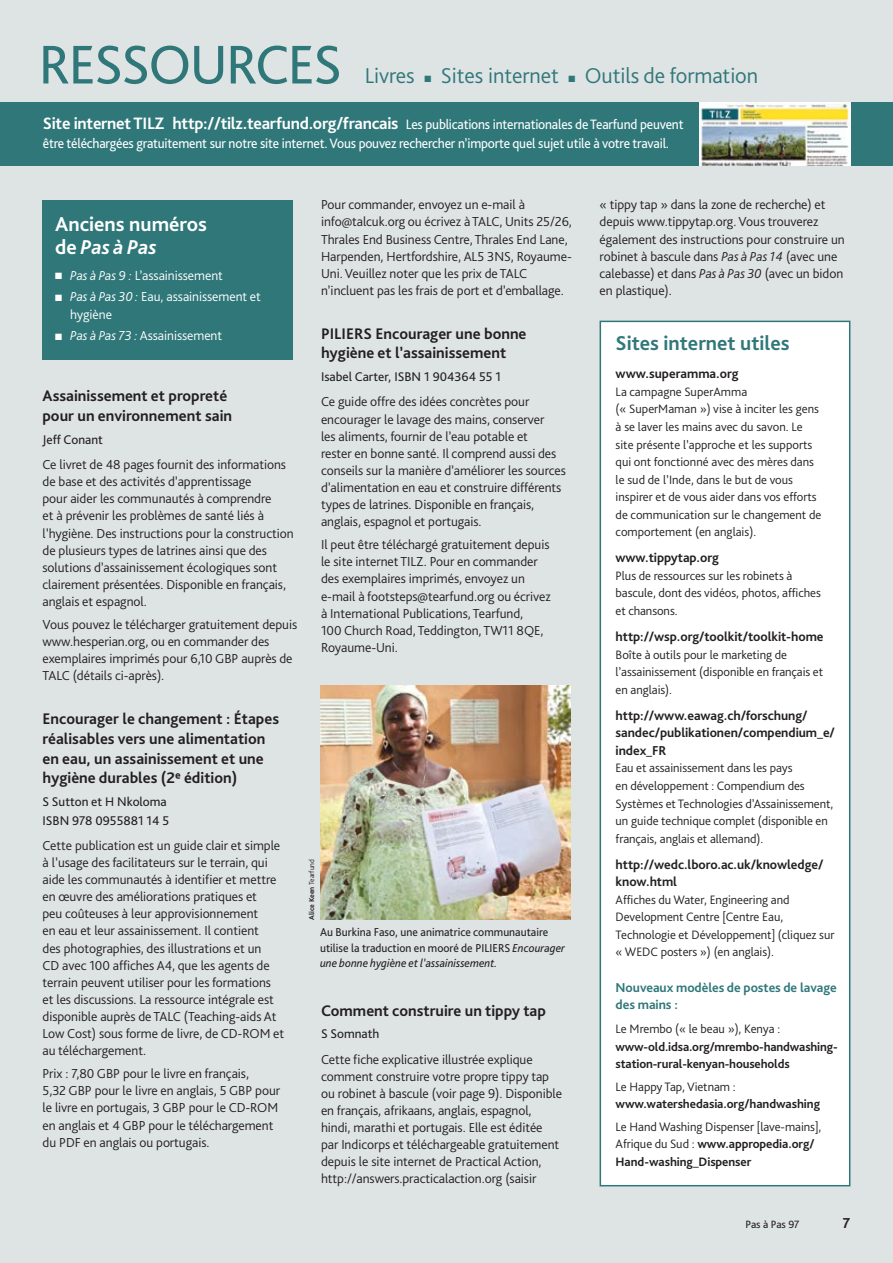
<style>
.page{position:relative;width:893px;height:1263px;background:#dee3e4}
.page>*{position:absolute;margin:0;border:0;box-sizing:border-box;transform-origin:0 0}
.t1{font:57px "Bliss Pro";letter-spacing:-.03em;color:#307779}
.t2{font:300 22.5px "Bliss Pro";letter-spacing:-.005em;color:#307779}
.t3{font:700 21px/22.5px "Bliss Pro";color:#fff}
.t4{font:700 21px "Bliss Pro";color:#307779}
.t5{font:700 17.25px "Bliss Pro";letter-spacing:-.015em;color:#fff}
.t6{font:700 16.05px/19.6px "Bliss Pro";color:#231f20}
.t7{font:700 15px "Bliss Pro";color:#231f20}
.t8{font:14.25px "Bliss Pro";letter-spacing:-.015em;color:#fff;scale:.95 1}
.t9{font:300 13.65px/17.1px "Bliss Pro";letter-spacing:-.005em;color:#231f20}
.t10{font:300 13.65px/17.1px "Bliss Pro";letter-spacing:-.005em;color:#fff}
.t11{font:700 13.5px/17.5px "Bliss Pro";letter-spacing:-.005em;color:#231f20}
.t12{font:700 13.5px/17.5px "Bliss Pro";letter-spacing:-.005em;color:#307779}
.t13{font:13.2px/18.6px "Bliss Pro";color:#231f20}
.t14{font:300 12.75px/17.5px "Bliss Pro";letter-spacing:-.005em;color:#231f20}
.t15{font:700 12.75px/17.5px "Bliss Pro";letter-spacing:-.01em;color:#231f20}
.t16{font:12px/15.5px "Bliss Pro";color:#231f20}
.t17{font:11.1px "Bliss Pro";letter-spacing:-.015em;color:#231f20}
.t18{font:700 7.5px "Bliss Pro";color:#231f20}
.s1{font-weight:400;font-size:14.25px}
.s2{font-style:italic}
.s3{font-weight:300}
.s4{font-weight:700}
</style>
<div class="page">
<div style="left:0;top:102px;width:893px;height:64px;background:#307779"></div>
<img style="left:699px;top:102px;width:151px;height:64px">
<div style="left:43px;top:200px;width:250px;height:160px;background:#307779"></div>
<img style="left:320px;top:685px;width:250px;height:234px">
<div style="left:600px;top:321px;width:250px;height:865px;background:#fff;border:2px solid #307779"></div>
<h1 class="t1" style="left:39px;top:29px;width:305px">RESSOURCES</h1>
<h2 class="t2" style="left:365px;top:62px;width:395px">Livres ■ Sites internet ■ Outils de formation</h2>
<p class="t5" style="left:43px;top:113px;width:642px">Site internet TILZ http://tilz.tearfund.org/francais <span class="s1">Les publications internationales de Tearfund peuvent</span></p>
<p class="t8" style="left:43px;top:135px;width:661px">être téléchargées gratuitement sur notre site internet. Vous pouvez rechercher n’importe quel sujet utile à votre travail.</p>
<h3 class="t3" style="left:55px;top:212px;width:153px">Anciens numéros de <span class="s2">Pas à Pas</span></h3>
<p class="t10" style="left:55px;top:266px;width:169px">■ <span class="s2">Pas à Pas 9 :</span> L’assainissement</p>
<p class="t10" style="left:70px;top:288px;width:192px;text-indent:-15px">■ <span class="s2">Pas à Pas 30 :</span> Eau, assainissement et hygiène</p>
<p class="t10" style="left:55px;top:327px;width:168px">■ <span class="s2">Pas à Pas 73 :</span> Assainissement</p>
<p class="t6" style="left:43px;top:386px;width:191px">Assainissement et propreté pour un environnement sain</p>
<p class="t13" style="left:43px;top:430px;width:62px">Jeff Conant</p>
<p class="t9" style="left:43px;top:456px;width:253px">Ce livret de 48 pages fournit des informations de base et des activités d’apprentissage<br>pour aider les communautés à comprendre<br>et à prévenir les problèmes de santé liés à l’hygiène. Des instructions pour la construction de plusieurs types de latrines ainsi que des solutions d’assainissement écologiques sont clairement présentées. Disponible en français, anglais et espagnol.</p>
<p class="t9" style="left:43px;top:616px;width:256px">Vous pouvez le télécharger gratuitement depuis www.hesperian.org, ou en commander des exemplaires imprimés pour 6,10 GBP auprès de TALC (détails ci-après).</p>
<p class="t6" style="left:43px;top:709px;width:238px">Encourager le changement : Étapes réalisables vers une alimentation en eau, un assainissement et une hygiène durables (2e édition)</p>
<p class="t13" style="left:43px;top:792px;width:128px">S Sutton et H Nkoloma<br>ISBN 978 0955881 14 5</p>
<p class="t9" style="left:43px;top:836px;width:243px">Cette publication est un guide clair et simple à l’usage des facilitateurs sur le terrain, qui aide les communautés à identifier et mettre en œuvre des améliorations pratiques et<br>peu coûteuses à leur approvisionnement<br>en eau et leur assainissement. Il contient<br>des photographies, des illustrations et un<br>CD avec 100 affiches A4, que les agents de terrain peuvent utiliser pour les formations et les discussions. La ressource intégrale est disponible auprès de TALC (Teaching-aids At Low Cost) sous forme de livre, de CD-ROM et au téléchargement.</p>
<p class="t9" style="left:43px;top:1065px;width:239px">Prix : 7,80 GBP pour le livre en français,<br>5,32 GBP pour le livre en anglais, 5 GBP pour le livre en portugais, 3 GBP pour le CD‑ROM en anglais et 4 GBP pour le téléchargement du PDF en anglais ou portugais.</p>
<p class="t9" style="left:321px;top:196px;width:252px">Pour commander, envoyez un e-mail à info@talcuk.org ou écrivez à TALC, Units 25/26, Thrales End Business Centre, Thrales End Lane, Harpenden, Hertfordshire, AL5 3NS, Royaume-Uni. Veuillez noter que les prix de TALC n’incluent pas les frais de port et d’emballage.</p>
<p class="t6" style="left:321px;top:323px;width:207px">PILIERS Encourager une bonne hygiène et l’assainissement</p>
<p class="t13" style="left:321px;top:367px;width:182px">Isabel Carter, ISBN 1 904364 55 1</p>
<p class="t9" style="left:321px;top:393px;width:247px">Ce guide offre des idées concrètes pour encourager le lavage des mains, conserver<br>les aliments, fournir de l’eau potable et<br>rester en bonne santé. Il comprend aussi des conseils sur la manière d’améliorer les sources d’alimentation en eau et construire différents types de latrines. Disponible en français, anglais, espagnol et portugais.</p>
<p class="t9" style="left:321px;top:536px;width:231px">Il peut être téléchargé gratuitement depuis le site internet TILZ. Pour en commander des exemplaires imprimés, envoyez un e-mail à footsteps@tearfund.org ou écrivez à International Publications, Tearfund,<br>100 Church Road, Teddington, TW11 8QE, Royaume-Uni.</p>
<p class="t18" style="left:307px;top:919px;width:62px;rotate:-90deg">Alice Keen <span class="s3">Tearfund</span></p>
<p class="t16" style="left:320px;top:924px;width:246px">Au Burkina Faso, une animatrice communautaire utilise la traduction en mooré de PILIERS <span class="s2">Encourager une bonne hygiène et l’assainissement.</span></p>
<p class="t6" style="left:321px;top:1000px;width:226px">Comment construire un tippy tap</p>
<p class="t13" style="left:321px;top:1024px;width:60px">S Somnath</p>
<p class="t9" style="left:321px;top:1050px;width:243px">Cette fiche explicative illustrée explique comment construire votre propre tippy tap ou robinet à bascule (voir page 9). Disponible en français, afrikaans, anglais, espagnol, hindi, marathi et portugais. Elle est éditée par Indicorps et téléchargeable gratuitement depuis le site internet de Practical Action, http://answers.practicalaction.org (saisir</p>
<p class="t9" style="left:600px;top:196px;width:247px">« tippy tap » dans la zone de recherche) et depuis www.tippytap.org. Vous trouverez également des instructions pour construire un robinet à bascule dans <span class="s2">Pas à Pas 14</span> (avec une calebasse) et dans <span class="s2">Pas à Pas 30</span> (avec un bidon en plastique).</p>
<h3 class="t4" style="left:616px;top:330px;width:176px">Sites internet utiles</h3>
<p class="t11" style="left:616px;top:365px;width:125px">www.superamma.org</p>
<p class="t14" style="left:616px;top:383px;width:207px">La campagne SuperAmma<br>(« SuperMaman ») vise à inciter les gens à se laver les mains avec du savon. Le site présente l’approche et les supports qui ont fonctionné avec des mères dans le sud de l’Inde, dans le but de vous inspirer et de vous aider dans vos efforts de communication sur le changement de comportement (en anglais).</p>
<p class="t11" style="left:616px;top:549px;width:105px">www.tippytap.org</p>
<p class="t14" style="left:616px;top:567px;width:207px">Plus de ressources sur les robinets à bascule, dont des vidéos, photos, affiches et chansons.</p>
<p class="t11" style="left:616px;top:627px;width:209px">http://wsp.org/toolkit/toolkit-home</p>
<p class="t14" style="left:616px;top:645px;width:209px">Boîte à outils pour le marketing de l’assainissement (disponible en français et en anglais).</p>
<p class="t11" style="left:616px;top:706px;width:221px">http://www.eawag.ch/forschung/ sandec/publikationen/compendium_e/ index_FR</p>
<p class="t14" style="left:616px;top:759px;width:219px">Eau et assainissement dans les pays<br>en développement : Compendium des Systèmes et Technologies d’Assainissement, un guide technique complet (disponible en français, anglais et allemand).</p>
<p class="t11" style="left:616px;top:855px;width:209px">http://wedc.lboro.ac.uk/knowledge/ know.html</p>
<p class="t14" style="left:616px;top:890px;width:220px">Affiches du Water, Engineering and Development Centre [Centre Eau, Technologie et Développement] (cliquez sur « WEDC posters ») (en anglais).</p>
<p class="t12" style="left:616px;top:978px;width:223px">Nouveaux modèles de postes de lavage des mains :</p>
<p class="t14" style="left:616px;top:1020px;width:166px">Le Mrembo (« le beau »), Kenya :</p>
<p class="t15" style="left:616px;top:1037px;width:224px">www-old.idsa.org/mrembo-handwashing&shy;station-rural-kenyan-households</p>
<p class="t14" style="left:616px;top:1077px;width:122px">Le Happy Tap, Vietnam :</p>
<p class="t15" style="left:616px;top:1095px;width:206px">www.watershedasia.org/handwashing</p>
<p class="t14" style="left:616px;top:1117px;width:207px">Le Hand Washing Dispenser [lave-mains],<br>Afrique du Sud : <span class="s4">www.appropedia.org/<br>Hand-washing_Dispenser</span></p>
<p class="t17" style="left:745px;top:1217px;width:55px">Pas à Pas 97</p>
<p class="t7" style="left:843px;top:1213px;width:9px">7</p>
</div>
